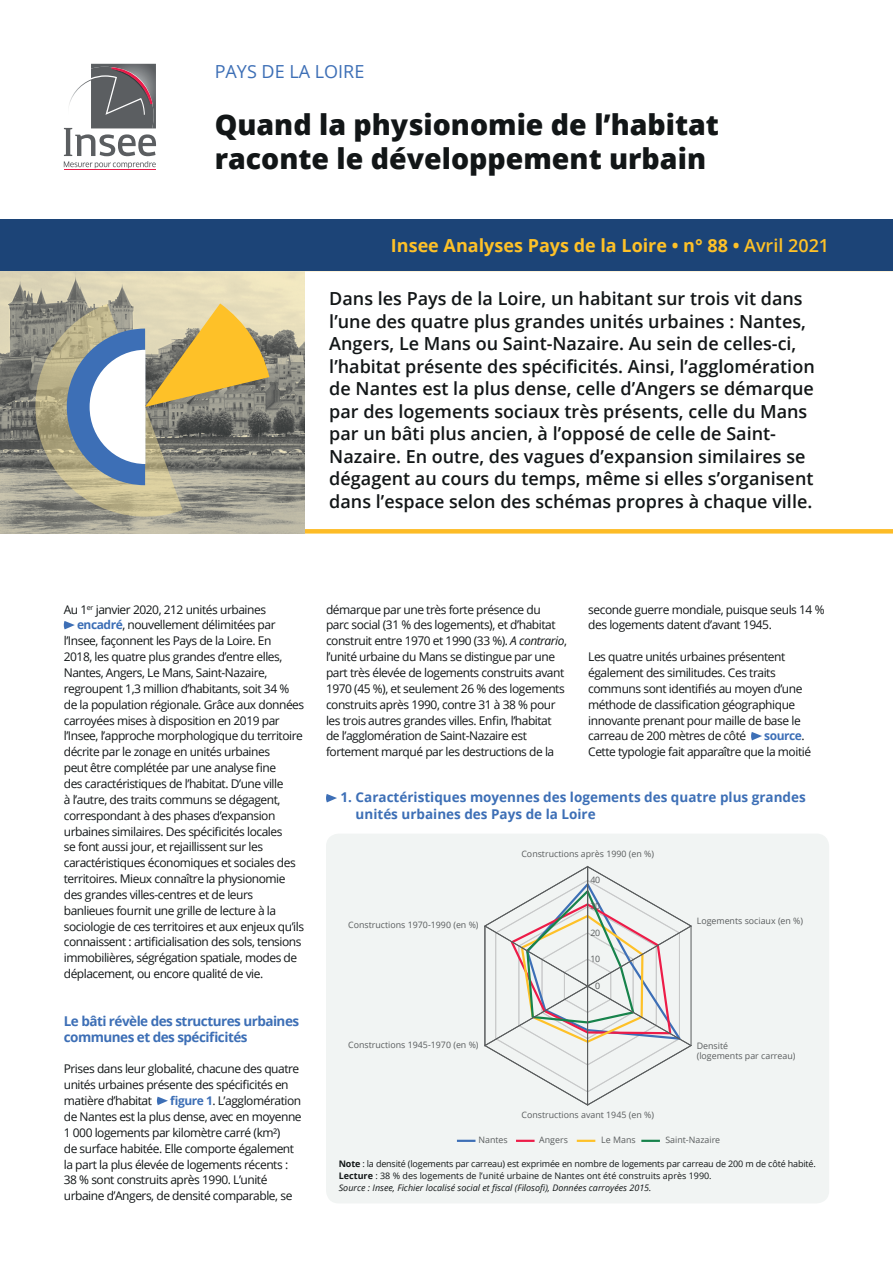
<style>
.page{position:relative;width:893px;height:1263px;background:#fff}
.page>*{position:absolute;margin:0;border:0;box-sizing:border-box;transform-origin:0 0}
.t1{font:800 28.5px/34.2px "Open Sans";color:#121617}
.t2{font:600 18px/22.5px "Open Sans";color:#121617}
.t3{font:700 18px "Open Sans";color:#fec128}
.t4{font:18px "Open Sans";color:#3d6fb6}
.t5{font:700 13.5px/16.2px "Open Sans";color:#3d6fb6}
.t6{font:700 13.5px/15.9px "Open Sans";letter-spacing:-.04em;color:#3d6fb6}
.t7{font:12px/15.9px "Open Sans";letter-spacing:-.04em;color:#121617}
.t8{font:9px/12px "Open Sans";letter-spacing:-.015em;color:#121617}
.t9{font:8.85px/10.6px "Open Sans";color:#595c5d}
.s1{font-weight:600}
.s2{font-weight:700;color:#3d6fb6}
.s3{font-style:italic}
.s4{font-weight:700}
</style>
<div class="page">
<hr style="left:64px;top:170px;width:92px;height:1px;background:#e91b49">
<svg style="left:64px;top:64px;width:92px;height:104px"></svg>
<svg style="left:63px;top:621px;width:12px;height:8px"></svg>
<svg style="left:157px;top:1096px;width:11px;height:9px"></svg>
<svg style="left:751px;top:732px;width:11px;height:8px"></svg>
<svg style="left:305px;top:271px;width:588px;height:263px"></svg>
<img style="left:0;top:271px;width:305px;height:263px">
<div style="left:0;top:219px;width:893px;height:52px;background:#1c4477"></div>
<svg style="left:35px;top:303px;width:234px;height:214px;background:#a9a48b"></svg>
<div style="left:326px;top:833px;width:503px;height:370px;background:#f1f4f3;border-radius:13px"></div>
<svg style="left:484px;top:865px;width:208px;height:241px"></svg>
<hr style="left:691px;top:926px;width:1px;height:119px;background:#595c5d">
<svg style="left:457px;top:1140px;width:18px;height:2px"></svg>
<svg style="left:516px;top:1140px;width:19px;height:2px"></svg>
<svg style="left:577px;top:1140px;width:18px;height:2px"></svg>
<svg style="left:641px;top:1140px;width:19px;height:2px"></svg>
<svg style="left:326px;top:794px;width:11px;height:8px"></svg>
<h2 class="t4" style="left:215px;top:59px;width:151px">PAYS DE LA LOIRE</h2>
<h1 class="t1" style="left:215px;top:106px;width:506px">Quand la physionomie de l’habitat raconte le développement urbain</h1>
<h2 class="t3" style="left:391px;top:233px;width:440px">Insee Analyses Pays de la Loire • n° 88 • <span class="s1">Avril 2021</span></h2>
<p class="t2" style="left:329px;top:287px;width:487px">Dans les Pays de la Loire, un habitant sur trois vit dans l’une des quatre plus grandes unités urbaines : Nantes, Angers, Le Mans ou Saint-Nazaire. Au sein de celles-ci, l’habitat présente des spécificités. Ainsi, l’agglomération de Nantes est la plus dense, celle d’Angers se démarque par des logements sociaux très présents, celle du Mans par un bâti plus ancien, à l’opposé de celle de Saint-Nazaire. En outre, des vagues d’expansion similaires se dégagent au cours du temps, même si elles s’organisent dans l’espace selon des schémas propres à chaque ville.</p>
<p class="t7" style="left:64px;top:601px;width:204px">Au 1<sup>er</sup> janvier 2020, 212 unités urbaines</p>
<p class="t7" style="left:77px;top:617px;width:200px"><span class="s2">encadré</span>, nouvellement délimitées par</p>
<p class="t7" style="left:64px;top:633px;width:209px">l’Insee, façonnent les Pays de la Loire. En</p>
<p class="t7" style="left:64px;top:648px;width:220px">2018, les quatre plus grandes d’entre elles,</p>
<p class="t7" style="left:64px;top:664px;width:205px">Nantes, Angers, Le Mans, Saint-Nazaire,</p>
<p class="t7" style="left:64px;top:680px;width:227px">regroupent 1,3 million d’habitants, soit 34 %</p>
<p class="t7" style="left:64px;top:696px;width:242px">de la population régionale. Grâce aux données</p>
<p class="t7" style="left:64px;top:712px;width:218px">carroyées mises à disposition en 2019 par</p>
<p class="t7" style="left:64px;top:728px;width:241px">l’Insee, l’approche morphologique du territoire</p>
<p class="t7" style="left:64px;top:744px;width:208px">décrite par le zonage en unités urbaines</p>
<p class="t7" style="left:64px;top:759px;width:214px">peut être complétée par une analyse fine</p>
<p class="t7" style="left:64px;top:775px;width:221px">des caractéristiques de l’habitat. D’une ville</p>
<p class="t7" style="left:64px;top:791px;width:218px">à l’autre, des traits communs se dégagent,</p>
<p class="t7" style="left:64px;top:807px;width:213px">correspondant à des phases d’expansion</p>
<p class="t7" style="left:64px;top:823px;width:220px">urbaines similaires. Des spécificités locales</p>
<p class="t7" style="left:64px;top:839px;width:201px">se font aussi jour, et rejaillissent sur les</p>
<p class="t7" style="left:64px;top:855px;width:233px">caractéristiques économiques et sociales des</p>
<p class="t7" style="left:64px;top:870px;width:223px">territoires. Mieux connaître la physionomie</p>
<p class="t7" style="left:64px;top:886px;width:191px">des grandes villes-centres et de leurs</p>
<p class="t7" style="left:64px;top:902px;width:214px">banlieues fournit une grille de lecture à la</p>
<p class="t7" style="left:64px;top:918px;width:242px">sociologie de ces territoires et aux enjeux qu’ils</p>
<p class="t7" style="left:64px;top:934px;width:239px">connaissent : artificialisation des sols, tensions</p>
<p class="t7" style="left:64px;top:950px;width:235px">immobilières, ségrégation spatiale, modes de</p>
<p class="t7" style="left:64px;top:965px;width:201px">déplacement, ou encore qualité de vie.</p>
<p class="t6" style="left:64px;top:1013px;width:237px">Le bâti révèle des structures urbaines communes et des spécificités</p>
<p class="t7" style="left:64px;top:1061px;width:237px">Prises dans leur globalité, chacune des quatre unités urbaines présente des spécificités en matière d’habitat</p>
<p class="t7" style="left:64px;top:1092px;width:239px;text-indent:106px"><span class="s2">figure 1</span>. L’agglomération de Nantes est la plus dense, avec en moyenne 1 000 logements par kilomètre carré (km²)<br>de surface habitée. Elle comporte également la part la plus élevée de logements récents :<br>38 % sont construits après 1990. L’unité urbaine d’Angers, de densité comparable, se</p>
<p class="t7" style="left:326px;top:601px;width:242px">démarque par une très forte présence du parc social (31 % des logements), et d’habitat construit entre 1970 et 1990 (33 %). <span class="s3">A contrario</span>, l’unité urbaine du Mans se distingue par une part très élevée de logements construits avant 1970 (45 %), et seulement 26 % des logements construits après 1990, contre 31 à 38 % pour les trois autres grandes villes. Enfin, l’habitat de l’agglomération de Saint-Nazaire est fortement marqué par les destructions de la</p>
<p class="t7" style="left:588px;top:601px;width:238px">seconde guerre mondiale, puisque seuls 14 % des logements datent d’avant 1945.</p>
<p class="t7" style="left:588px;top:648px;width:216px">Les quatre unités urbaines présentent également des similitudes. Ces traits communs sont identifiés au moyen d’une méthode de classification géographique innovante prenant pour maille de base le carreau de 200 mètres de côté</p>
<p class="t7" style="left:588px;top:728px;width:224px;text-indent:176px"><span class="s2">source</span>.<br>Cette typologie fait apparaître que la moitié</p>
<p class="t5" style="left:356px;top:789px;width:452px;text-indent:-15px">1. Caractéristiques moyennes des logements des quatre plus grandes unités urbaines des Pays de la Loire</p>
<p class="t9" style="left:521px;top:848px;width:134px">Constructions après 1990 (en %)</p>
<p class="t9" style="left:590px;top:874px;width:11px">40</p>
<p class="t9" style="left:348px;top:919px;width:132px">Constructions 1970-1990 (en %)</p>
<p class="t9" style="left:348px;top:1039px;width:132px">Constructions 1945-1970 (en %)</p>
<p class="t9" style="left:590px;top:901px;width:11px">30</p>
<p class="t9" style="left:590px;top:927px;width:11px">20</p>
<p class="t9" style="left:590px;top:953px;width:11px">10</p>
<p class="t9" style="left:595px;top:980px;width:7px">0</p>
<p class="t9" style="left:522px;top:1109px;width:134px">Constructions avant 1945 (en %)</p>
<p class="t9" style="left:697px;top:916px;width:108px">Logements sociaux (en %)</p>
<p class="t9" style="left:697px;top:1040px;width:100px">Densité<br>(logements par carreau)</p>
<p class="t9" style="left:478px;top:1135px;width:31px">Nantes</p>
<p class="t9" style="left:539px;top:1135px;width:30px">Angers</p>
<p class="t9" style="left:601px;top:1135px;width:36px">Le Mans</p>
<p class="t9" style="left:665px;top:1135px;width:56px">Saint-Nazaire</p>
<p class="t8" style="left:339px;top:1157px;width:478px"><span class="s4">Note</span> : la densité (logements par carreau) est exprimée en nombre de logements par carreau de 200 m de côté habité.<br><span class="s4">Lecture</span> : 38 % des logements de l’unité urbaine de Nantes ont été construits après 1990.<br><span class="s3">Source : Insee, Fichier localisé social et fiscal (Filosofi), Données carroyées 2015.</span></p>
</div>
